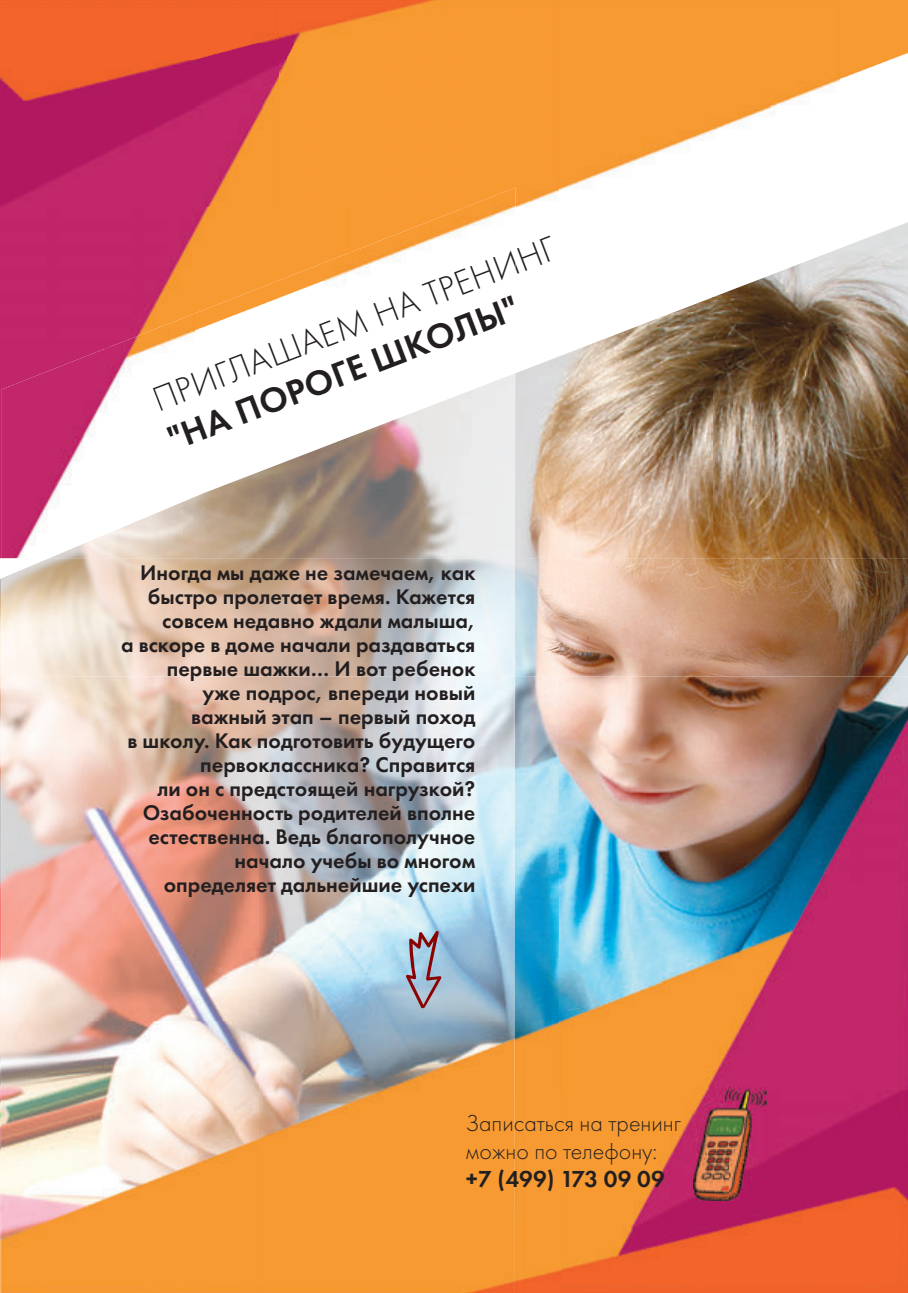
<style>
.page{position:relative;width:908px;height:1293px;background:#fff}
.page>*{position:absolute;margin:0;border:0;box-sizing:border-box;transform-origin:0 0}
.t1{font:300 36px "Futura New";color:#231f20}
.t2{font:36px "Futura New Demi";color:#231f20}
.t3{font:300 24px/28px "Futura New";color:#231f20}
.t4{font:24px "Futura New Demi";letter-spacing:.005em;color:#231f20}
.t5{font:22px/24px "Futura New Demi";color:#231f20;text-align:right}
</style>
<div class="page">
<img style="left:0;top:558px;width:907px;height:118px">
<img style="left:1px;top:558px;width:513px;height:118px">
<img style="left:0;top:676px;width:907px;height:617px">
<img style="left:693px;top:1087px;width:73px;height:113px">
<img style="left:0;top:0;width:839px;height:208px">
<img style="left:839px;top:0;width:68px;height:82px">
<img style="left:0;top:208px;width:322px;height:140px">
<img style="left:0;top:418px;width:1px;height:140px">
<img style="left:115px;top:43px;width:290px;height:17px">
<img style="left:712px;top:223px;width:195px;height:335px">
<img style="left:515px;top:297px;width:197px;height:261px">
<img style="left:322px;top:180px;width:193px;height:68px">
<img style="left:194px;top:242px;width:129px;height:6px">
<img style="left:1px;top:306px;width:151px;height:252px">
<img style="left:316px;top:451px;width:199px;height:107px">
<img style="left:182px;top:451px;width:134px;height:107px">
<img style="left:49px;top:496px;width:133px;height:62px">
<img style="left:152px;top:248px;width:279px;height:105px">
<img style="left:515px;top:305px;width:5px;height:15px">
<img style="left:166px;top:295px;width:349px;height:156px">
<svg style="left:405px;top:930px;width:36px;height:78px"></svg>
<h1 class="t1" style="left:150px;top:389px;width:430px;rotate:-21deg">ПРИГЛАШАЕМ НА ТРЕНИНГ</h1>
<h1 class="t2" style="left:165px;top:428px;width:374px;rotate:-21deg">"НА ПОРОГЕ ШКОЛЫ"</h1>
<p class="t5" style="left:121px;top:564px;width:356px">Иногда мы даже не замечаем, как быстро пролетает время. Кажется совсем недавно ждали малыша,<br>а вскоре в доме начали раздаваться первые шажки… И вот ребенок<br>уже подрос, впереди новый<br>важный этап – первый поход<br>в школу. Как подготовить будущего первоклассника? Справится<br>ли он с предстоящей нагрузкой?<br>Озабоченность родителей вполне естественна. Ведь благополучное начало учебы во многом определяет дальнейшие успехи</p>
<p class="t3" style="left:465px;top:1111px;width:216px">Записаться на тренинг можно по телефону:</p>
<p class="t4" style="left:465px;top:1170px;width:200px">+7 (499) 173 09 09</p>
</div>
